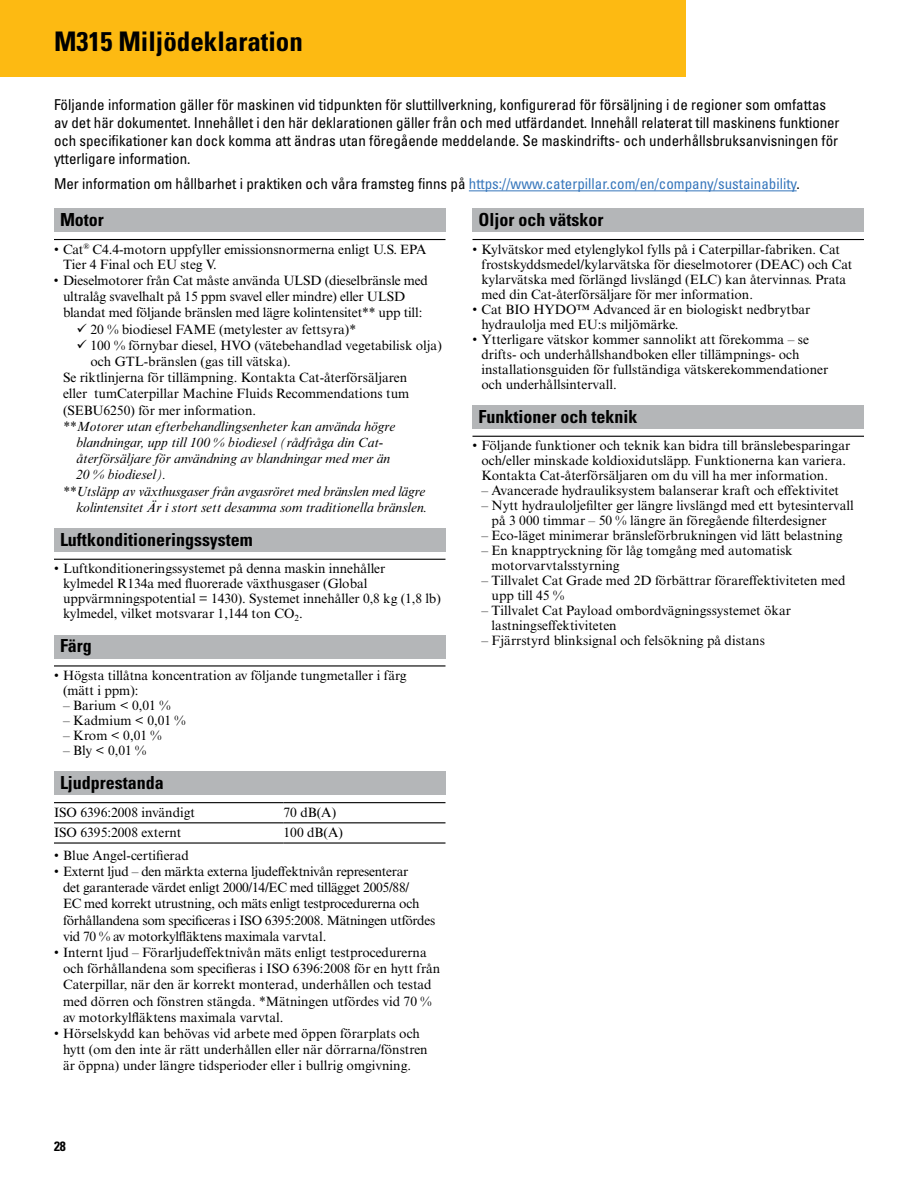
<style>
.page{position:relative;width:918px;height:1188px;background:#fff}
.page>*{position:absolute;margin:0;border:0;box-sizing:border-box;transform-origin:0 0}
.t1{font:700 condensed 27px "Univers LT Std";color:#000}
.t2{font:700 condensed 18px "Univers LT Std";color:#000}
.t3{font:condensed 15px/18px "Univers LT Std";color:#000}
.t4{font:13.5px/15px "Times New Roman MT Std";color:#000}
.t5{font:italic 13.5px "Times New Roman MT Std";color:#000}
.t6{font:13.5px/16.2px "Times New Roman MT Std";letter-spacing:-.02em;color:#000}
.t7{font:700 condensed 13.5px "Univers LT Std";color:#000}
.s1{color:#3777bc}
</style>
<div class="page">
<div style="left:0;top:0;width:686px;height:76px;background:#fdba12"></div>
<div style="left:54px;top:208px;width:392px;height:24px;background:#b4b6b8"></div>
<hr style="left:54px;top:239px;width:392px;height:1px;background:#000">
<div style="left:54px;top:528px;width:392px;height:24px;background:#b4b6b8"></div>
<hr style="left:54px;top:559px;width:392px;height:1px;background:#000">
<div style="left:54px;top:635px;width:392px;height:23px;background:#b4b6b8"></div>
<hr style="left:54px;top:665px;width:392px;height:2px;background:#000">
<div style="left:54px;top:772px;width:392px;height:23px;background:#b4b6b8"></div>
<hr style="left:54px;top:802px;width:230px;height:1px;background:#000">
<hr style="left:284px;top:802px;width:162px;height:1px;background:#000">
<hr style="left:54px;top:822px;width:230px;height:1px;background:#000">
<hr style="left:284px;top:822px;width:162px;height:1px;background:#000">
<hr style="left:54px;top:842px;width:230px;height:2px;background:#000">
<hr style="left:284px;top:842px;width:162px;height:2px;background:#000">
<div style="left:472px;top:208px;width:392px;height:24px;background:#b4b6b8"></div>
<hr style="left:472px;top:239px;width:392px;height:1px;background:#000">
<div style="left:472px;top:405px;width:392px;height:24px;background:#b4b6b8"></div>
<hr style="left:472px;top:436px;width:392px;height:1px;background:#000">
<hr style="left:469px;top:190px;width:328px;height:1px;background:#3777bc">
<h1 class="t1" style="left:54px;top:25px;width:250px">M315 Miljödeklaration</h1>
<p class="t3" style="left:54px;top:95px;width:787px">Följande information gäller för maskinen vid tidpunkten för sluttillverkning, konfigurerad för försäljning i de regioner som omfattas av det här dokumentet. Innehållet i den här deklarationen gäller från och med utfärdandet. Innehåll relaterat till maskinens funktioner och specifikationer kan dock komma att ändras utan föregående meddelande. Se maskindrifts- och underhållsbruksanvisningen för ytterligare information.</p>
<p class="t3" style="left:54px;top:175px;width:746px">Mer information om hållbarhet i praktiken och våra framsteg finns på <span class="s1">https://www.caterpillar.com/en/company/sustainability</span>.</p>
<h2 class="t2" style="left:60px;top:209px;width:45px">Motor</h2>
<p class="t4" style="left:63px;top:242px;width:365px;text-indent:-9px">• Cat<sup>®</sup> C4.4-motorn uppfyller emissionsnormerna enligt U.S. EPA<br>Tier 4 Final och EU steg V.</p>
<p class="t4" style="left:63px;top:272px;width:367px;line-height:16.2px;text-indent:-9px">• Dieselmotorer från Cat måste använda ULSD (dieselbränsle med ultralåg svavelhalt på 15 ppm svavel eller mindre) eller ULSD blandat med följande bränslen med lägre kolintensitet** upp till:</p>
<p class="t4" style="left:77px;top:321px;width:281px">✓ 20 % biodiesel FAME (metylester av fettsyra)*</p>
<p class="t4" style="left:77px;top:338px;width:367px">✓ 100 % förnybar diesel, HVO (vätebehandlad vegetabilisk olja)</p>
<p class="t4" style="left:90px;top:354px;width:202px">och GTL-bränslen (gas till vätska).</p>
<p class="t4" style="left:63px;top:370px;width:346px">Se riktlinjerna för tillämpning. Kontakta Cat-återförsäljaren</p>
<p class="t4" style="left:63px;top:386px;width:348px">eller tumCaterpillar Machine Fluids Recommendations tum</p>
<p class="t4" style="left:63px;top:402px;width:195px">(SEBU6250) för mer information.</p>
<p class="t5" style="left:63px;top:419px;width:334px">**Motorer utan efterbehandlingsenheter kan använda högre</p>
<p class="t5" style="left:77px;top:435px;width:308px">blandningar, upp till 100 % biodiesel (rådfråga din Cat-</p>
<p class="t5" style="left:77px;top:451px;width:315px">återförsäljare för användning av blandningar med mer än</p>
<p class="t5" style="left:77px;top:467px;width:92px">20 % biodiesel).</p>
<p class="t5" style="left:63px;top:483px;width:364px">**Utsläpp av växthusgaser från avgasröret med bränslen med lägre</p>
<p class="t5" style="left:77px;top:500px;width:353px">kolintensitet Är i stort sett desamma som traditionella bränslen.</p>
<h2 class="t2" style="left:60px;top:528px;width:194px">Luftkonditioneringssystem</h2>
<p class="t4" style="left:63px;top:561px;width:379px;text-indent:-9px">• Luftkonditioneringssystemet på denna maskin innehåller<br>kylmedel R134a med fluorerade växthusgaser (Global uppvärmningspotential = 1430). Systemet innehåller 0,8 kg (1,8 lb) kylmedel, vilket motsvarar 1,144 ton CO<sub>2</sub>.</p>
<h2 class="t2" style="left:60px;top:635px;width:33px">Färg</h2>
<p class="t4" style="left:63px;top:668px;width:345px;text-indent:-9px">• Högsta tillåtna koncentration av följande tungmetaller i färg (mätt i ppm):</p>
<p class="t4" style="left:63px;top:698px;width:109px">– Barium &lt; 0,01 %</p>
<p class="t4" style="left:63px;top:713px;width:124px">– Kadmium &lt; 0,01 %</p>
<p class="t4" style="left:63px;top:728px;width:100px">– Krom &lt; 0,01 %</p>
<p class="t4" style="left:63px;top:743px;width:85px">– Bly &lt; 0,01 %</p>
<h2 class="t2" style="left:60px;top:772px;width:105px">Ljudprestanda</h2>
<p class="t4" style="left:54px;top:805px;width:143px">ISO 6396:2008 invändigt</p>
<p class="t4" style="left:284px;top:805px;width:54px">70 dB(A)</p>
<p class="t4" style="left:54px;top:825px;width:129px">ISO 6395:2008 externt</p>
<p class="t4" style="left:284px;top:825px;width:61px">100 dB(A)</p>
<p class="t4" style="left:54px;top:848px;width:136px">• Blue Angel-certifierad</p>
<p class="t6" style="left:63px;top:863px;width:374px;text-indent:-9px">• Externt ljud – den märkta externa ljudeffektnivån representerar<br>det garanterade värdet enligt 2000/14/EC med tillägget 2005/88/<br>EC med korrekt utrustning, och mäts enligt testprocedurerna och förhållandena som specificeras i ISO 6395:2008. Mätningen utfördes vid 70 % av motorkylfläktens maximala varvtal.</p>
<p class="t4" style="left:63px;top:944px;width:379px;line-height:16.2px;text-indent:-9px">• Internt ljud – Förarljudeffektnivån mäts enligt testprocedurerna och förhållandena som specifieras i ISO 6396:2008 för en hytt från Caterpillar, när den är korrekt monterad, underhållen och testad med dörren och fönstren stängda. *Mätningen utfördes vid 70 % av motorkylfläktens maximala varvtal.</p>
<p class="t4" style="left:63px;top:1025px;width:366px;line-height:16.2px;text-indent:-9px">• Hörselskydd kan behövas vid arbete med öppen förarplats och hytt (om den inte är rätt underhållen eller när dörrarna/fönstren är öppna) under längre tidsperioder eller i bullrig omgivning.</p>
<p class="t7" style="left:54px;top:1138px;width:13px">28</p>
<h2 class="t2" style="left:478px;top:209px;width:126px">Oljor och vätskor</h2>
<p class="t4" style="left:482px;top:242px;width:372px;text-indent:-9px">• Kylvätskor med etylenglykol fylls på i Caterpillar-fabriken. Cat frostskyddsmedel/kylarvätska för dieselmotorer (DEAC) och Cat kylarvätska med förlängd livslängd (ELC) kan återvinnas. Prata med din Cat-återförsäljare för mer information.</p>
<p class="t4" style="left:482px;top:302px;width:330px;text-indent:-9px">• Cat BIO HYDO™ Advanced är en biologiskt nedbrytbar hydraulolja med EU:s miljömärke.</p>
<p class="t4" style="left:482px;top:332px;width:348px;text-indent:-9px">• Ytterligare vätskor kommer sannolikt att förekomma – se drifts- och underhållshandboken eller tillämpnings- och installationsguiden för fullständiga vätskerekommendationer och underhållsintervall.</p>
<h2 class="t2" style="left:478px;top:405px;width:160px">Funktioner och teknik</h2>
<p class="t4" style="left:482px;top:438px;width:370px;text-indent:-9px">• Följande funktioner och teknik kan bidra till bränslebesparingar och/eller minskade koldioxidutsläpp. Funktionerna kan variera.<br>Kontakta Cat-återförsäljaren om du vill ha mer information.</p>
<p class="t4" style="left:482px;top:483px;width:359px">– Avancerade hydrauliksystem balanserar kraft och effektivitet</p>
<p class="t4" style="left:492px;top:498px;width:364px;text-indent:-10px">– Nytt hydrauloljefilter ger längre livslängd med ett bytesintervall på 3 000 timmar – 50 % längre än föregående filterdesigner</p>
<p class="t4" style="left:482px;top:528px;width:363px">– Eco-läget minimerar bränsleförbrukningen vid lätt belastning</p>
<p class="t4" style="left:492px;top:543px;width:303px;text-indent:-10px">– En knapptryckning för låg tomgång med automatisk motorvarvtalsstyrning</p>
<p class="t4" style="left:492px;top:573px;width:355px;text-indent:-10px">– Tillvalet Cat Grade med 2D förbättrar förareffektiviteten med upp till 45 %</p>
<p class="t4" style="left:492px;top:603px;width:301px;text-indent:-10px">– Tillvalet Cat Payload ombordvägningssystemet ökar lastningseffektiviteten</p>
<p class="t4" style="left:482px;top:633px;width:285px">– Fjärrstyrd blinksignal och felsökning på distans</p>
</div>
